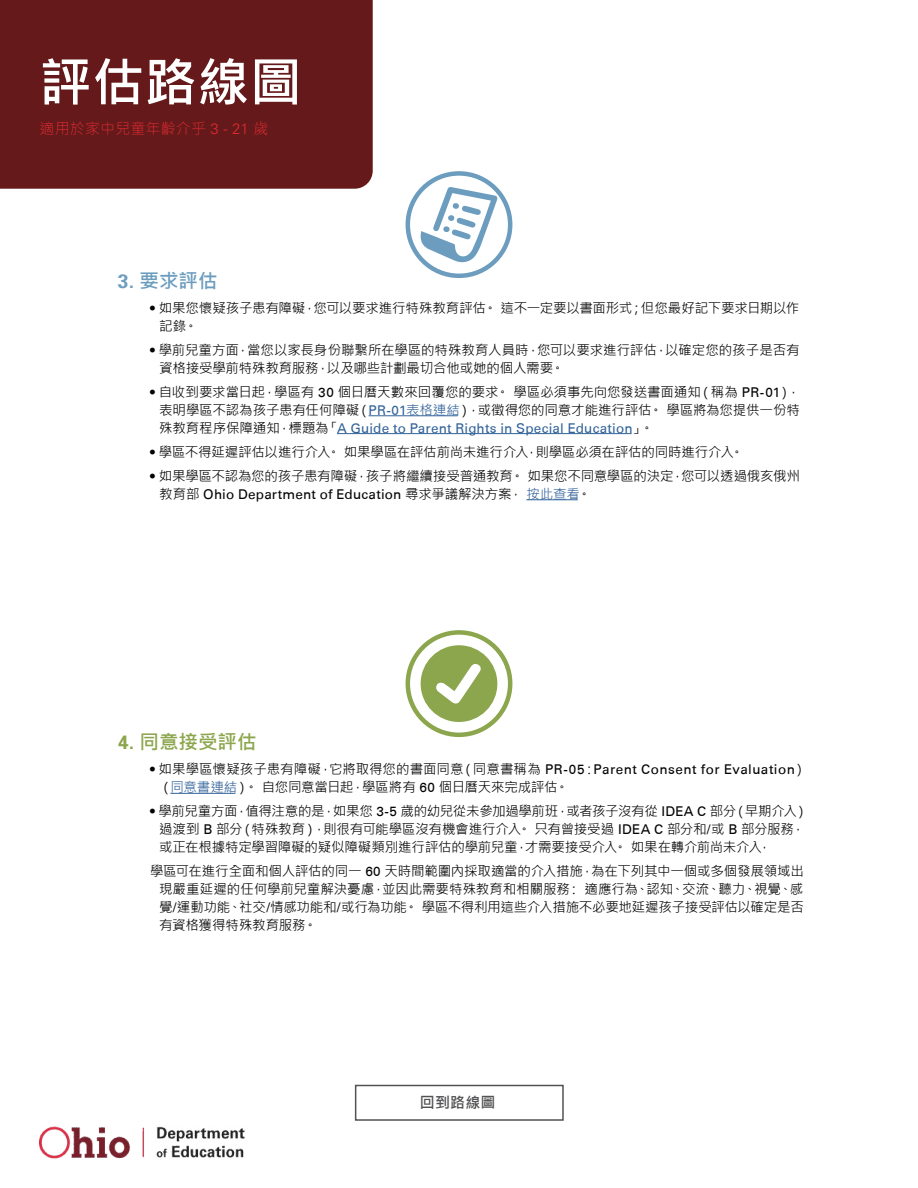
<style>
.page{position:relative;width:918px;height:1188px;background:#fff}
.page>*{position:absolute;margin:0;border:0;box-sizing:border-box;transform-origin:0 0}
.t1{font:700 52.5px "Microsoft Jheng Hei";color:#fff}
.t2{font:700 19.5px "Microsoft Jheng Hei";color:#8ca64d}
.t3{font:700 19.5px "Microsoft Jheng Hei";color:#6c9dbf}
.t4{font:300 15px "Microsoft Jheng Hei";letter-spacing:.01em;color:#e12c33}
.t5{font:700 15px "Microsoft Jheng Hei";letter-spacing:.01em;color:#525254}
.t6{font:13.5px/18px "Microsoft Jheng Hei";letter-spacing:-.015em;color:#030303}
.t7{font:13.5px "Univers 55 Roman";letter-spacing:.025em;color:#030303}
.t8{font:13.5px "Univers 55 Roman";letter-spacing:.01em;color:#326399}
.s1{font-family:"Univers LT Std"}
.s2{font-family:"Adobe Song Std"}
.s3{font-family:"Univers 65"}
.s4{font-family:"Univers 55 Roman"}
.s5{font-family:"Univers 55 Roman";color:#326399}
.s6{color:#326399}
.s7{font-family:"Microsoft Jheng Hei";color:#030303}
.s8{font-family:"Microsoft Jheng Hei"}
.s9{font-family:"Microsoft Jheng Hei";color:#326399}
</style>
<div class="page">
<div style="left:0;top:0;width:373px;height:189px;background:#65191a"></div>
<div style="left:406px;top:171px;width:106px;height:107px;border:4px solid #6c9dbf;border-radius:50%"></div>
<div style="left:406px;top:630px;width:106px;height:107px;border:4px solid #8ca64d;border-radius:50%"></div>
<svg style="left:420px;top:187px;width:78px;height:77px"></svg>
<svg style="left:420px;top:645px;width:77px;height:77px"></svg>
<img style="left:40px;top:1126px;width:205px;height:33px">
<div style="left:355px;top:1085px;width:209px;height:36px;border:2px solid #525254"></div>
<hr style="left:369px;top:415px;width:37px;height:1px;background:#326399">
<hr style="left:406px;top:415px;width:52px;height:1px;background:#326399">
<hr style="left:337px;top:433px;width:295px;height:1px;background:#326399">
<hr style="left:526px;top:499px;width:52px;height:1px;background:#326399">
<hr style="left:170px;top:793px;width:65px;height:1px;background:#326399">
<h1 class="t1" style="left:39px;top:50px;width:264px">評估路線圖</h1>
<p class="t4" style="left:40px;top:119px;width:230px">適用於家中兒童年齡介乎 <span class="s1">3 - 21</span> <span class="s2">歲</span></p>
<h2 class="t3" style="left:118px;top:268px;width:101px"><span class="s3">3.</span> 要求評估</h2>
<p class="t6" style="left:159px;top:299px;width:642px;text-indent:-9px"><span class="s4">•</span> 如果您懷疑孩子患有障礙，您可以要求進行特殊教育評估。這不一定要以書面形式；但您最好記下要求日期以作記錄。</p>
<p class="t6" style="left:159px;top:341px;width:642px;text-indent:-9px"><span class="s4">•</span> 學前兒童方面，當您以家長身份聯繫所在學區的特殊教育人員時，您可以要求進行評估，以確定您的孩子是否有資格接受學前特殊教育服務，以及哪些計劃最切合他或她的個人需要。</p>
<p class="t6" style="left:150px;top:383px;width:652px;text-align:right"><span class="s4">•</span> 自收到要求當日起，學區有 <span class="s4">30</span> 個日曆天數來回覆您的要求。學區必須事先向您發送書面通知（稱為 <span class="s4">PR-01</span>），表明學區不認為孩子患有任何障礙（<span class="s5">PR-01</span><span class="s6">表格連結</span>），或徵得您的同意才能進行評估。學區將為您提供一份特</p>
<p class="t8" style="left:159px;top:420px;width:496px"><span class="s7">殊教育程序保障通知，標題為「</span>A Guide to Parent Rights in Special Education<span class="s7">」。</span></p>
<p class="t6" style="left:150px;top:443px;width:595px"><span class="s4">•</span> 學區不得延遲評估以進行介入。如果學區在評估前尚未進行介入，則學區必須在評估的同時進行介入。</p>
<p class="t6" style="left:150px;top:467px;width:651px"><span class="s4">•</span> 如果學區不認為您的孩子患有障礙，孩子將繼續接受普通教育。如果您不同意學區的決定，您可以透過俄亥俄州</p>
<p class="t7" style="left:159px;top:486px;width:433px"><span class="s8">教育部</span> Ohio Department of Education <span class="s8">尋求爭議解決方案，</span><span class="s9">按此查看</span><span class="s8">。</span></p>
<h2 class="t2" style="left:118px;top:730px;width:140px"><span class="s3">4.</span> 同意接受評估</h2>
<p class="t7" style="left:150px;top:761px;width:658px">• <span class="s8">如果學區懷疑孩子患有障礙，它將取得您的書面同意（同意書稱為</span> PR-05<span class="s8">：</span>Parent Consent for Evaluation<span class="s8">）</span></p>
<p class="t6" style="left:159px;top:778px;width:411px">（<span class="s6">同意書連結</span>）。自您同意當日起，學區將有 <span class="s4">60</span> 個日曆天來完成評估。</p>
<p class="t6" style="left:159px;top:802px;width:650px;text-indent:-9px"><span class="s4">•</span> 學前兒童方面，值得注意的是，如果您 <span class="s4">3-5</span> 歲的幼兒從未參加過學前班，或者孩子沒有從 <span class="s4">IDEA C</span> 部分（早期介入）過渡到 <span class="s4">B</span> 部分（特殊教育），則很有可能學區沒有機會進行介入。只有曾接受過 <span class="s4">IDEA C</span> 部分和<span class="s4">/</span>或 <span class="s4">B</span> 部分服務，或正在根據特定學習障礙的疑似障礙類別進行評估的學前兒童，才需要接受介入。如果在轉介前尚未介入，</p>
<p class="t6" style="left:159px;top:862px;width:646px;text-align:justify;text-indent:-9px">學區可在進行全面和個人評估的同一 <span class="s4">60</span> 天時間範圍內採取適當的介入措施，為在下列其中一個或多個發展領域出現嚴重延遲的任何學前兒童解決憂慮，並因此需要特殊教育和相關服務：適應行為、認知、交流、聽力、視覺、感覺<span class="s4">/</span>運動功能、社交<span class="s4">/</span>情感功能和<span class="s4">/</span>或行為功能。學區不得利用這些介入措施不必要地延遲孩子接受評估以確定是否有資格獲得特殊教育服務。</p>
<p class="t5" style="left:420px;top:1093px;width:77px">回到路線圖</p>
</div>
